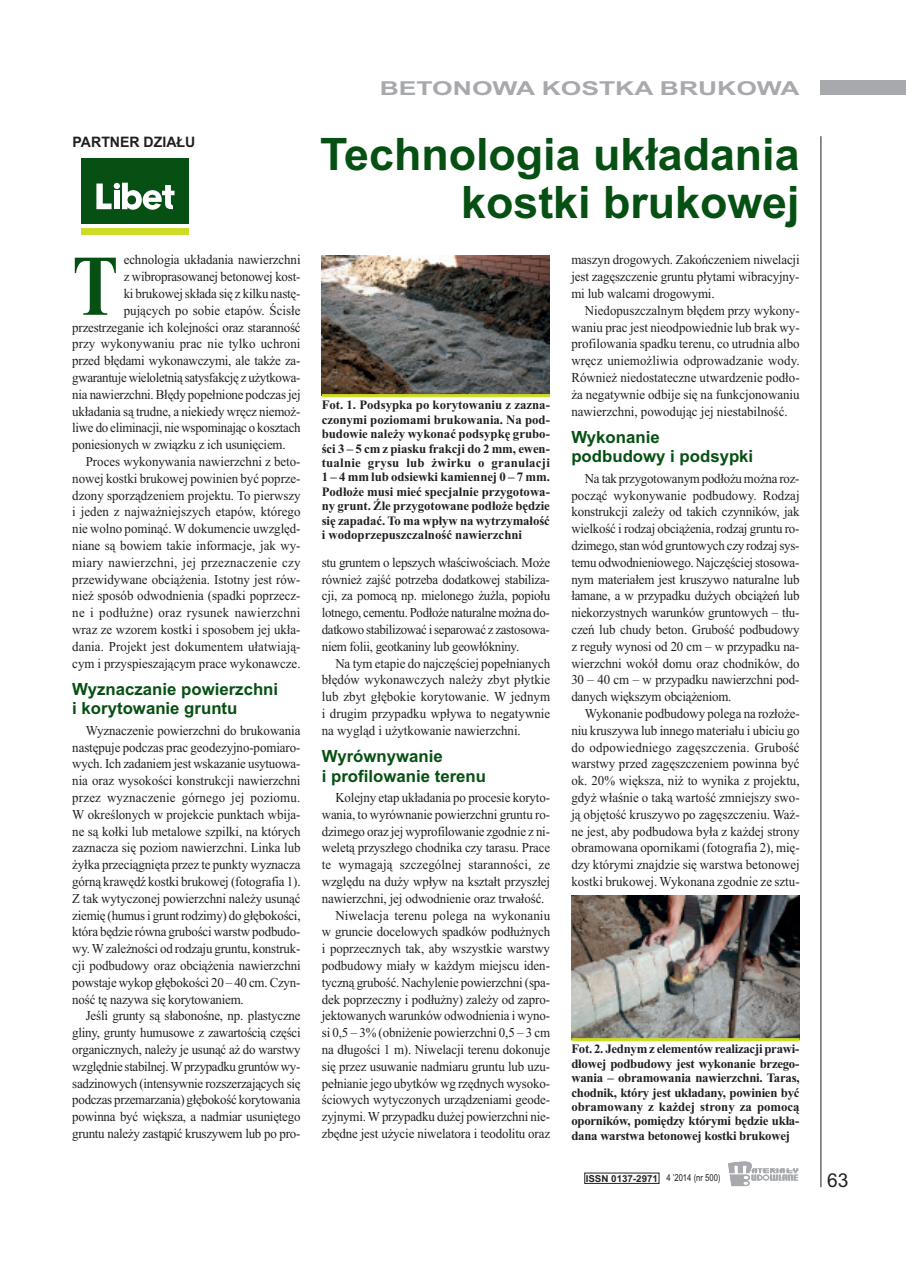
<style>
.page{position:relative;width:906px;height:1268px;background:#fff}
.page>*{position:absolute;margin:0;border:0;box-sizing:border-box;transform-origin:0 0}
.t1{font:700 86.25px "Times New Roman";color:#075013;scale:.8 1}
.t2{font:700 44.7px/47.7px "Arial";color:#075013;text-align:right}
.t3{font:700 19.2px "Arial";color:#a8a9ad;scale:1.38 1}
.t4{font:19.2px "Arial";color:#231f20}
.t5{font:700 16.8px/19.2px "Arial";color:#075013}
.t6{font:700 14.4px "Arial";color:#231f20}
.t7{font:13.65px/16.8px "Times New Roman";letter-spacing:-.01em;color:#231f20;text-align:justify;scale:.95 1}
.t8{font:13.65px "Times New Roman";letter-spacing:.02em;color:#231f20;scale:.95 1}
.t9{font:13.65px "Times New Roman";letter-spacing:.01em;color:#231f20;scale:.95 1}
.t10{font:700 12.75px/14.4px "Times New Roman";letter-spacing:-.015em;color:#231f20;text-align:justify}
.t11{font:700 9.6px "Arial";color:#231f20}
.s1{font-weight:400}
</style>
<div class="page">
<div style="left:821px;top:81px;width:85px;height:14px;background:#a8a9ad"></div>
<hr style="left:820px;top:136px;width:1px;height:1050px;background:#231f20">
<svg style="left:728px;top:1161px;width:70px;height:24px"></svg>
<img style="left:322px;top:256px;width:228px;height:138px">
<hr style="left:322px;top:394px;width:228px;height:3px;background:#cfdc27">
<div style="left:81px;top:158px;width:108px;height:66px;background:#075013"></div>
<svg style="left:96px;top:183px;width:78px;height:27px"></svg>
<div style="left:81px;top:228px;width:108px;height:6px;background:#cfdc27"></div>
<img style="left:571px;top:895px;width:228px;height:142px">
<svg style="left:571px;top:1037px;width:228px;height:4px"></svg>
<p class="t6" style="left:73px;top:133px;width:124px">PARTNER DZIAŁU</p>
<h1 class="t1" style="left:72px;top:234px;width:59px">T</h1>
<p class="t7" style="left:124px;top:251px;width:188px">echnologia układania nawierzchni</p>
<p class="t7" style="left:124px;top:268px;width:187px">z wibroprasowanej betonowej kost-</p>
<p class="t7" style="left:124px;top:285px;width:187px">ki brukowej składa się z kilku nastę-</p>
<p class="t7" style="left:124px;top:301px;width:188px">pujących po sobie etapów. Ścisłe</p>
<p class="t7" style="left:72px;top:318px;width:242px">przestrzeganie ich kolejności oraz staranność</p>
<p class="t7" style="left:72px;top:335px;width:242px">przy wykonywaniu prac nie tylko uchroni</p>
<p class="t7" style="left:72px;top:352px;width:241px">przed błędami wykonawczymi, ale także za-</p>
<p class="t7" style="left:72px;top:369px;width:241px">gwarantuje wieloletnią satysfakcję z użytkowa-</p>
<p class="t7" style="left:72px;top:385px;width:242px">nia nawierzchni. Błędy popełnione podczas jej</p>
<p class="t7" style="left:72px;top:402px;width:241px">układania są trudne, a niekiedy wręcz niemoż-</p>
<p class="t7" style="left:72px;top:419px;width:242px">liwe do eliminacji, nie wspominając o kosztach</p>
<p class="t7" style="left:72px;top:436px;width:226px">poniesionych w związku z ich usunięciem.</p>
<p class="t7" style="left:86px;top:453px;width:227px">Proces wykonywania nawierzchni z beto-</p>
<p class="t7" style="left:72px;top:469px;width:242px">nowej kostki brukowej powinien być poprze-</p>
<p class="t7" style="left:72px;top:486px;width:242px">dzony sporządzeniem projektu. To pierwszy</p>
<p class="t7" style="left:72px;top:503px;width:242px">i jeden z najważniejszych etapów, którego</p>
<p class="t7" style="left:72px;top:520px;width:242px">nie wolno pominąć. W dokumencie uwzględ-</p>
<p class="t7" style="left:72px;top:536px;width:242px">niane są bowiem takie informacje, jak wy-</p>
<p class="t8" style="left:72px;top:554px;width:242px">miary nawierzchni, jej przeznaczenie czy</p>
<p class="t7" style="left:72px;top:570px;width:242px">przewidywane obciążenia. Istotny jest rów-</p>
<p class="t7" style="left:72px;top:587px;width:242px">nież sposób odwodnienia (spadki poprzecz-</p>
<p class="t8" style="left:72px;top:604px;width:242px">ne i podłużne) oraz rysunek nawierzchni</p>
<p class="t7" style="left:72px;top:620px;width:242px">wraz ze wzorem kostki i sposobem jej ukła-</p>
<p class="t7" style="left:72px;top:637px;width:242px">dania. Projekt jest dokumentem ułatwiają-</p>
<p class="t7" style="left:72px;top:654px;width:242px">cym i przyspieszającym prace wykonawcze.</p>
<p class="t5" style="left:72px;top:679px;width:207px">Wyznaczanie powierzchni i korytowanie gruntu</p>
<p class="t7" style="left:72px;top:721px;width:242px;text-indent:14px">Wyznaczenie powierzchni do brukowania następuje podczas prac geodezyjno-pomiaro&shy;wych. Ich zadaniem jest wskazanie usytuowa&shy;nia oraz wysokości konstrukcji nawierzchni przez wyznaczenie górnego jej poziomu.<br>W określonych w projekcie punktach wbija&shy;ne są kołki lub metalowe szpilki, na których zaznacza się poziom nawierzchni. Linka lub żyłka przeciągnięta przez te punkty wyznacza górną krawędź kostki brukowej (fotografia 1).<br>Z tak wytyczonej powierzchni należy usunąć ziemię (humus i grunt rodzimy) do głębokości, która będzie równa grubości warstw podbudo&shy;wy. W zależności od rodzaju gruntu, konstruk&shy;cji podbudowy oraz obciążenia nawierzchni powstaje wykop głębokości 20 – 40 cm. Czyn&shy;ność tę nazywa się korytowaniem.</p>
<p class="t7" style="left:72px;top:1006px;width:242px;text-indent:13px">Jeśli grunty są słabonośne, np. plastyczne gliny, grunty humusowe z zawartością części organicznych, należy je usunąć aż do warstwy względnie stabilnej.Wprzypadku gruntów wy&shy;sadzinowych (intensywnie rozszerzających się podczas przemarzania) głębokość korytowania powinna być większa, a nadmiar usuniętego gruntu należy zastąpić kruszywem lub po pro-</p>
<h3 class="t3" style="left:380px;top:77px;width:306px">BETONOWA KOSTKA BRUKOWA</h3>
<h2 class="t2" style="left:320px;top:130px;width:481px">Technologia układania kostki brukowej</h2>
<p class="t10" style="left:322px;top:397px;width:230px">Fot. 1. Podsypka po korytowaniu z zazna&shy;czonymi poziomami brukowania. Na pod&shy;budowie należy wykonać podsypkę grubo&shy;ści 3 – 5 cm z piasku frakcji do 2 mm, ewen&shy;tualnie grysu lub żwirku o granulacji 1 – 4 mm lub odsiewki kamiennej 0 – 7 mm.<br>Podłoże musi mieć specjalnie przygotowa&shy;ny grunt. Źle przygotowane podłoże będzie się zapadać. To ma wpływ na wytrzymałość i wodoprzepuszczalność nawierzchni</p>
<p class="t7" style="left:322px;top:553px;width:242px">stu gruntem o lepszych właściwościach. Może również zajść potrzeba dodatkowej stabiliza&shy;cji, za pomocą np. mielonego żużla, popiołu lotnego, cementu. Podłoże naturalne można do&shy;datkowo stabilizować i separować z zastosowa&shy;niem folii, geotkaniny lub geowłókniny.</p>
<p class="t7" style="left:322px;top:654px;width:242px;text-indent:14px">Na tym etapie do najczęściej popełnianych błędów wykonawczych należy zbyt płytkie lub zbyt głębokie korytowanie. W jednym i drugim przypadku wpływa to negatywnie na wygląd i użytkowanie nawierzchni.</p>
<p class="t5" style="left:322px;top:747px;width:166px">Wyrównywanie<br>i profilowanie terenu</p>
<p class="t7" style="left:335px;top:788px;width:227px">Kolejny etap układania po procesie koryto-</p>
<p class="t7" style="left:322px;top:805px;width:242px">wania, to wyrównanie powierzchni gruntu ro-</p>
<p class="t7" style="left:322px;top:822px;width:242px">dzimego oraz jej wyprofilowanie zgodnie z ni-</p>
<p class="t7" style="left:322px;top:839px;width:242px">weletą przyszłego chodnika czy tarasu. Prace</p>
<p class="t9" style="left:322px;top:856px;width:242px">te wymagają szczególnej staranności, ze</p>
<p class="t7" style="left:322px;top:872px;width:242px">względu na duży wpływ na kształt przyszłej</p>
<p class="t7" style="left:322px;top:889px;width:236px">nawierzchni, jej odwodnienie oraz trwałość.</p>
<p class="t9" style="left:335px;top:906px;width:227px">Niwelacja terenu polega na wykonaniu</p>
<p class="t7" style="left:322px;top:923px;width:242px">w gruncie docelowych spadków podłużnych</p>
<p class="t7" style="left:322px;top:939px;width:242px">i poprzecznych tak, aby wszystkie warstwy</p>
<p class="t7" style="left:322px;top:956px;width:242px">podbudowy miały w każdym miejscu iden-</p>
<p class="t7" style="left:322px;top:973px;width:242px">tyczną grubość. Nachylenie powierzchni (spa-</p>
<p class="t7" style="left:322px;top:990px;width:242px">dek poprzeczny i podłużny) zależy od zapro-</p>
<p class="t7" style="left:322px;top:1006px;width:242px">jektowanych warunków odwodnienia i wyno-</p>
<p class="t7" style="left:322px;top:1023px;width:242px">si 0,5 – 3% (obniżenie powierzchni 0,5 – 3 cm</p>
<p class="t7" style="left:322px;top:1040px;width:242px">na długości 1 m). Niwelacji terenu dokonuje</p>
<p class="t7" style="left:322px;top:1057px;width:242px">się przez usuwanie nadmiaru gruntu lub uzu-</p>
<p class="t7" style="left:322px;top:1074px;width:242px">pełnianie jego ubytków wg rzędnych wysoko-</p>
<p class="t7" style="left:322px;top:1090px;width:242px">ściowych wytyczonych urządzeniami geode-</p>
<p class="t7" style="left:322px;top:1107px;width:242px">zyjnymi. W przypadku dużej powierzchni nie-</p>
<p class="t7" style="left:322px;top:1124px;width:242px">zbędne jest użycie niwelatora i teodolitu oraz</p>
<p class="t7" style="left:571px;top:251px;width:242px">maszyn drogowych. Zakończeniem niwelacji jest zagęszczenie gruntu płytami wibracyjny&shy;mi lub walcami drogowymi.</p>
<p class="t7" style="left:571px;top:301px;width:242px;text-indent:14px">Niedopuszczalnym błędem przy wykony&shy;waniu prac jest nieodpowiednie lub brak wy&shy;profilowania spadku terenu, co utrudnia albo wręcz uniemożliwia odprowadzanie wody.<br>Również niedostateczne utwardzenie podło&shy;ża negatywnie odbije się na funkcjonowaniu nawierzchni, powodując jej niestabilność.</p>
<p class="t5" style="left:571px;top:428px;width:183px">Wykonanie podbudowy i podsypki</p>
<p class="t7" style="left:571px;top:469px;width:242px;text-indent:14px">Na tak przygotowanym podłożu można roz&shy;począć wykonywanie podbudowy. Rodzaj konstrukcji zależy od takich czynników, jak wielkość i rodzaj obciążenia, rodzaj gruntu ro&shy;dzimego, stan wód gruntowych czy rodzaj sys&shy;temu odwodnieniowego. Najczęściej stosowa&shy;nym materiałem jest kruszywo naturalne lub łamane, a w przypadku dużych obciążeń lub niekorzystnych warunków gruntowych – tłu&shy;czeń lub chudy beton. Grubość podbudowy z reguły wynosi od 20 cm – w przypadku na&shy;wierzchni wokół domu oraz chodników, do 30 – 40 cm – w przypadku nawierzchni pod&shy;danych większym obciążeniom.</p>
<p class="t7" style="left:571px;top:704px;width:242px;text-indent:14px">Wykonanie podbudowy polega na rozłoże&shy;niu kruszywa lub innego materiału i ubiciu go do odpowiedniego zagęszczenia. Grubość warstwy przed zagęszczeniem powinna być ok. 20% większa, niż to wynika z projektu, gdyż właśnie o taką wartość zmniejszy swo&shy;ją objętość kruszywo po zagęszczeniu. Waż&shy;ne jest, aby podbudowa była z każdej strony obramowana opornikami (fotografia 2), mię&shy;dzy którymi znajdzie się warstwa betonowej kostki brukowej. Wykonana zgodnie ze sztu-</p>
<p class="t10" style="left:571px;top:1041px;width:230px">Fot. 2. Jednym z elementów realizacji prawi&shy;dłowej podbudowy jest wykonanie brzego&shy;wania – obramowania nawierzchni. Taras, chodnik, który jest układany, powinien być obramowany z każdej strony za pomocą oporników, pomiędzy którymi będzie ukła&shy;dana warstwa betonowej kostki brukowej</p>
<p class="t11" style="left:586px;top:1172px;width:136px">ISSN 0137-2971 <span class="s1">4 ’2014 (nr 500)</span></p>
<h3 class="t4" style="left:827px;top:1168px;width:23px">63</h3>
</div>
